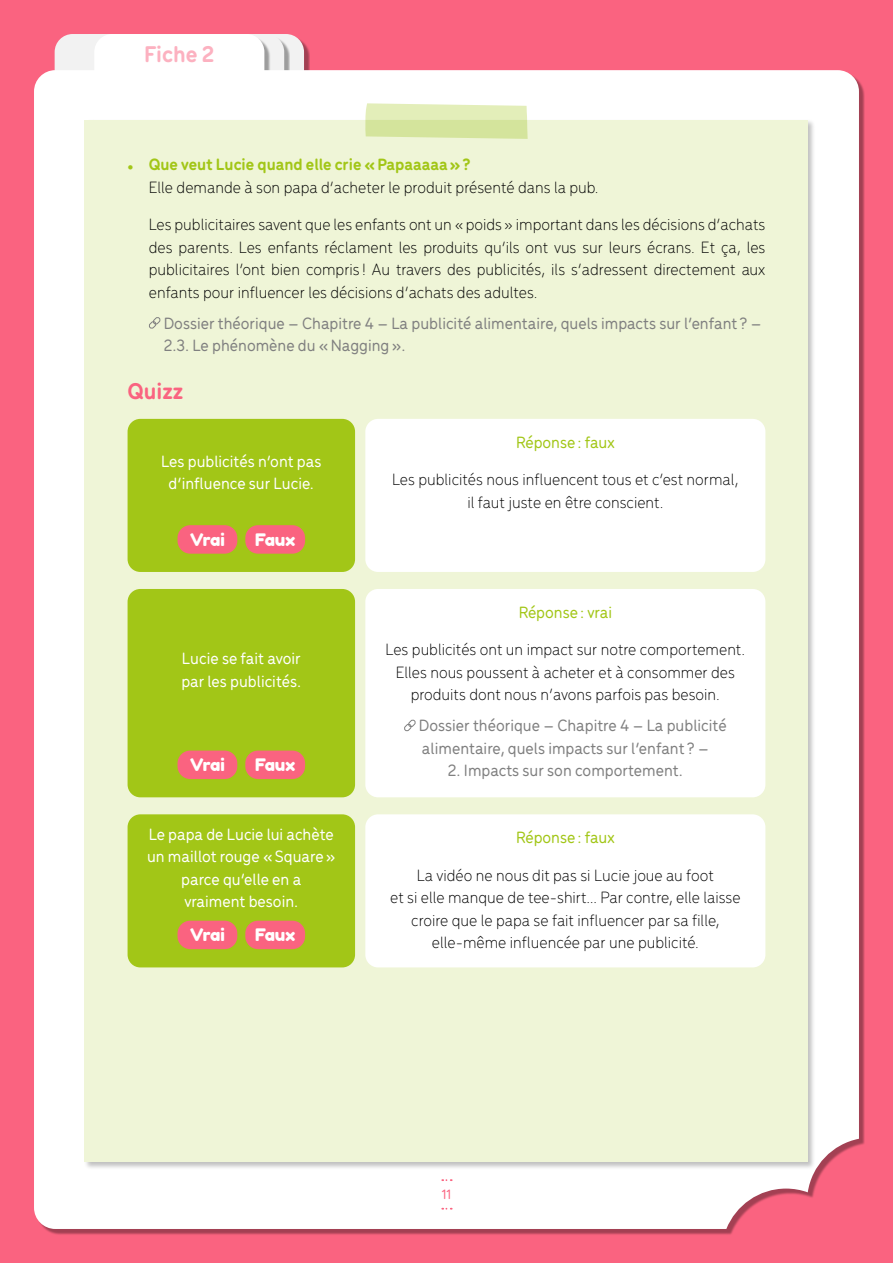
<style>
.page{position:relative;width:893px;height:1263px;background:#fa6380}
.page>*{position:absolute;margin:0;border:0;box-sizing:border-box;transform-origin:0 0}
.t1{font:700 24px "Menco";color:#fcb1c0}
.t2{font:700 24px "Menco";color:#fa6380}
.t3{font:300 17.25px/22.5px "Menco";color:#000;text-align:center}
.t4{font:500 17.25px/22.5px "Menco";color:#808080}
.t5{font:500 17.25px/22.5px "Menco";color:#fff;text-align:center}
.t6{font:500 17.25px "Menco";color:#a2c617}
.t7{font:17.25px "Fredoka One";letter-spacing:-.015em;color:#fff}
.t8{font:500 14.25px "Menco";color:#fa6380}
.s1{font-weight:900;color:#a2c617}
.s2{font-weight:700;color:#a2c617}
</style>
<div class="page">
<div style="left:55px;top:34px;width:170px;height:72px;background:#f2f2f2;border-radius:18px"></div>
<svg style="left:134px;top:34px;width:170px;height:72px"></svg>
<div style="left:97px;top:37px;width:174px;height:76px;background:#000;opacity:.35"></div>
<div style="left:94px;top:34px;width:170px;height:72px;background:#fff;border-radius:18px"></div>
<div style="left:34px;top:70px;width:825px;height:1159px;background:#fff"></div>
<svg style="left:442px;top:1179px;width:10px;height:2px"></svg>
<div style="left:83px;top:119px;width:733px;height:1051px;background:#000;opacity:.25"></div>
<div style="left:85px;top:121px;width:723px;height:1041px;background:#eff5d7"></div>
<svg style="left:365px;top:103px;width:163px;height:36px;background:#ddeaaf"></svg>
<svg style="left:149px;top:317px;width:12px;height:12px"></svg>
<div style="left:365px;top:419px;width:400px;height:153px;background:#fff;border-radius:13px"></div>
<div style="left:365px;top:814px;width:400px;height:153px;background:#fff;border-radius:13px"></div>
<div style="left:365px;top:589px;width:400px;height:208px;background:#fff;border-radius:13px"></div>
<svg style="left:404px;top:719px;width:12px;height:13px"></svg>
<div style="left:128px;top:419px;width:227px;height:153px;background:#a2c617;border-radius:13px"></div>
<div style="left:178px;top:525px;width:59px;height:29px;background:#fa6380;border-radius:13px"></div>
<div style="left:245px;top:525px;width:60px;height:29px;background:#fa6380;border-radius:13px"></div>
<div style="left:128px;top:814px;width:227px;height:153px;background:#a2c617;border-radius:13px"></div>
<div style="left:178px;top:921px;width:59px;height:28px;background:#fa6380;border-radius:13px"></div>
<div style="left:245px;top:921px;width:60px;height:28px;background:#fa6380;border-radius:13px"></div>
<div style="left:128px;top:589px;width:227px;height:208px;background:#a2c617;border-radius:13px"></div>
<div style="left:178px;top:750px;width:59px;height:29px;background:#fa6380;border-radius:13px"></div>
<div style="left:245px;top:750px;width:60px;height:29px;background:#fa6380;border-radius:13px"></div>
<h1 class="t1" style="left:144px;top:36px;width:72px">Fiche 2</h1>
<p class="t3" style="left:149px;top:152px;width:451px;text-align:left;text-indent:-21px"><span class="s1">•</span> <span class="s2">Que veut Lucie quand elle crie « Papaaaaa » ?<br></span>Elle demande à son papa d’acheter le produit présenté dans la pub.</p>
<p class="t3" style="left:149px;top:212px;width:618px;text-align:justify">Les publicitaires savent que les enfants ont un « poids » important dans les décisions d’achats des parents. Les enfants réclament les produits qu’ils ont vus sur leurs écrans. Et ça, les publicitaires l’ont bien compris ! Au travers des publicités, ils s’adressent directement aux enfants pour influencer les décisions d’achats des adultes.</p>
<p class="t4" style="left:164px;top:311px;width:599px">Dossier théorique – Chapitre 4 – La publicité alimentaire, quels impacts sur l’enfant ? –<br>2.3. Le phénomène du « Nagging ».</p>
<h1 class="t2" style="left:128px;top:373px;width:57px">Quizz</h1>
<p class="t6" style="left:516px;top:430px;width:100px">Réponse : faux</p>
<p class="t3" style="left:392px;top:467px;width:348px">Les publicités nous influencent tous et c’est normal, il faut juste en être conscient.</p>
<p class="t5" style="left:161px;top:449px;width:162px">Les publicités n’ont pas d’influence sur Lucie.</p>
<p class="t7" style="left:190px;top:529px;width:36px">Vrai</p>
<p class="t7" style="left:255px;top:529px;width:41px">Faux</p>
<p class="t5" style="left:181px;top:646px;width:121px;text-align:left">Lucie se fait avoir par les publicités.</p>
<p class="t7" style="left:190px;top:754px;width:36px">Vrai</p>
<p class="t7" style="left:255px;top:754px;width:41px">Faux</p>
<p class="t5" style="left:147px;top:822px;width:190px">Le papa de Lucie lui achète un maillot rouge « Square » parce qu’elle en a<br>vraiment besoin.</p>
<p class="t7" style="left:190px;top:924px;width:36px">Vrai</p>
<p class="t7" style="left:255px;top:924px;width:41px">Faux</p>
<p class="t6" style="left:519px;top:600px;width:95px">Réponse : vrai</p>
<p class="t3" style="left:386px;top:637px;width:361px">Les publicités ont un impact sur notre comportement.<br>Elles nous poussent à acheter et à consommer des produits dont nous n’avons parfois pas besoin.</p>
<p class="t4" style="left:419px;top:713px;width:309px">Dossier théorique – Chapitre 4 – La publicité alimentaire, quels impacts sur l’enfant ? –</p>
<p class="t4" style="left:448px;top:758px;width:236px">2. Impacts sur son comportement.</p>
<p class="t6" style="left:516px;top:825px;width:100px">Réponse : faux</p>
<p class="t3" style="left:390px;top:863px;width:352px">La vidéo ne nous dit pas si Lucie joue au foot<br>et si elle manque de tee-shirt… Par contre, elle laisse croire que le papa se fait influencer par sa fille, elle-même influencée par une publicité.</p>
<p class="t8" style="left:442px;top:1184px;width:11px">11</p>
</div>
